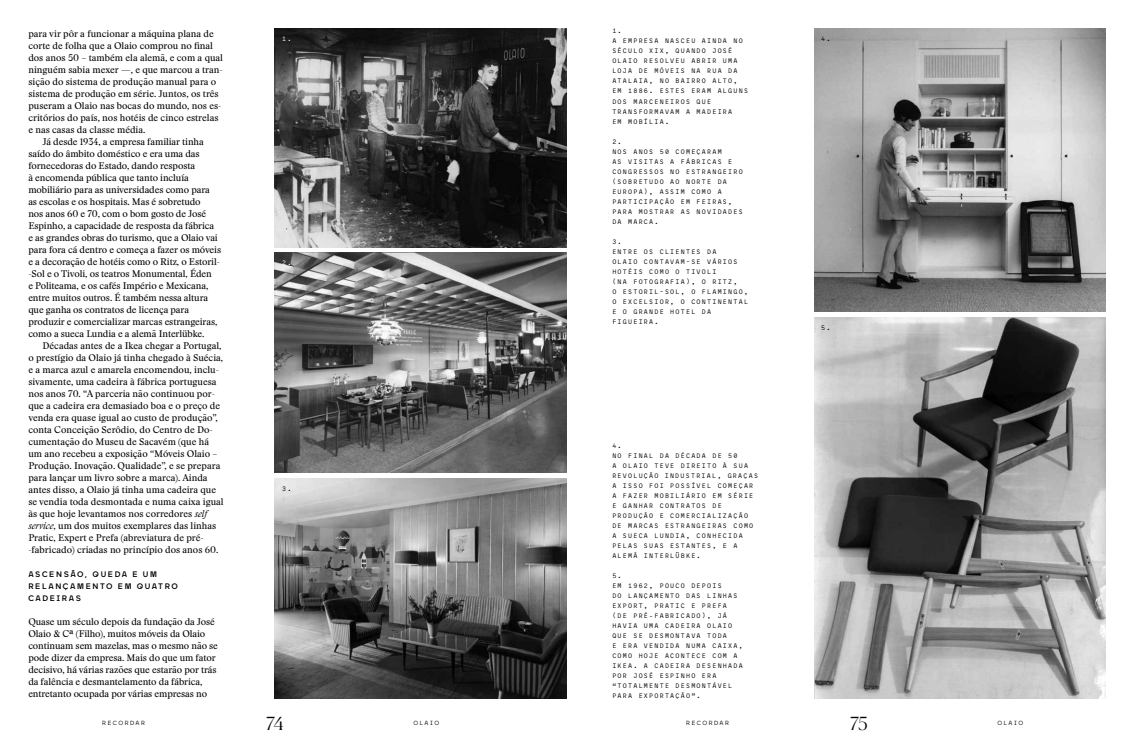
<style>
.page{position:relative;width:1134px;height:752px;background:#fff}
.page>*{position:absolute;margin:0;border:0;box-sizing:border-box;transform-origin:0 0}
.t1{font:300 18px "Canela";color:#000}
.t2{font:9.5px/12px "Stanley";letter-spacing:-.01em;color:#000}
.t3{font:500 8px/12px "Maax";letter-spacing:.2em;color:#000}
.t4{font:6.5px/10px "Maax Mono";letter-spacing:.19em;color:#000}
.t5{font:6.5px "Maax Mono";color:#fff}
.t6{font:6px "Maax";letter-spacing:.25em;color:#000}
.s1{font-style:italic}
</style>
<div class="page">
<img style="left:275px;top:28px;width:292px;height:220px">
<img style="left:275px;top:253px;width:292px;height:219px">
<img style="left:814px;top:28px;width:292px;height:284px">
<img style="left:814px;top:317px;width:292px;height:380px">
<img style="left:275px;top:478px;width:292px;height:219px">
<p class="t2" style="left:28px;top:27px;width:187px">para vir pôr a funcionar a máquina plana de</p>
<p class="t2" style="left:28px;top:39px;width:186px">corte de folha que a Olaio comprou no final</p>
<p class="t2" style="left:28px;top:51px;width:196px">dos anos 50 – também ela alemã, e com a qual</p>
<p class="t2" style="left:28px;top:63px;width:196px">ninguém sabia mexer —, e que marcou a tran-</p>
<p class="t2" style="left:28px;top:75px;width:189px">sição do sistema de produção manual para o</p>
<p class="t2" style="left:28px;top:87px;width:192px">sistema de produção em série. Juntos, os três</p>
<p class="t2" style="left:28px;top:99px;width:195px">puseram a Olaio nas bocas do mundo, nos es-</p>
<p class="t2" style="left:28px;top:111px;width:192px">critórios do país, nos hotéis de cinco estrelas</p>
<p class="t2" style="left:28px;top:123px;width:119px">e nas casas da classe média.</p>
<p class="t2" style="left:43px;top:135px;width:163px">Já desde 1934, a empresa familiar tinha</p>
<p class="t2" style="left:28px;top:147px;width:173px">saído do âmbito doméstico e era uma das</p>
<p class="t2" style="left:28px;top:159px;width:168px">fornecedoras do Estado, dando resposta</p>
<p class="t2" style="left:28px;top:171px;width:162px">à encomenda pública que tanto incluía</p>
<p class="t2" style="left:28px;top:183px;width:183px">mobiliário para as universidades como para</p>
<p class="t2" style="left:28px;top:195px;width:174px">as escolas e os hospitais. Mas é sobretudo</p>
<p class="t2" style="left:28px;top:207px;width:179px">nos anos 60 e 70, com o bom gosto de José</p>
<p class="t2" style="left:28px;top:219px;width:187px">Espinho, a capacidade de resposta da fábrica</p>
<p class="t2" style="left:28px;top:231px;width:191px">e as grandes obras do turismo, que a Olaio vai</p>
<p class="t2" style="left:28px;top:243px;width:194px">para fora cá dentro e começa a fazer os móveis</p>
<p class="t2" style="left:28px;top:255px;width:193px">e a decoração de hotéis como o Ritz, o Estoril-</p>
<p class="t2" style="left:28px;top:267px;width:185px">-Sol e o Tivoli, os teatros Monumental, Éden</p>
<p class="t2" style="left:28px;top:279px;width:181px">e Politeama, e os cafés Império e Mexicana,</p>
<p class="t2" style="left:28px;top:291px;width:181px">entre muitos outros. É também nessa altura</p>
<p class="t2" style="left:28px;top:303px;width:162px">que ganha os contratos de licença para</p>
<p class="t2" style="left:28px;top:315px;width:191px">produzir e comercializar marcas estrangeiras,</p>
<p class="t2" style="left:28px;top:327px;width:178px">como a sueca Lundia e a alemã Interlübke.</p>
<p class="t2" style="left:43px;top:339px;width:180px">Décadas antes de a Ikea chegar a Portugal,</p>
<p class="t2" style="left:28px;top:351px;width:196px">o prestígio da Olaio já tinha chegado à Suécia,</p>
<p class="t2" style="left:28px;top:363px;width:192px">e a marca azul e amarela encomendou, inclu-</p>
<p class="t2" style="left:28px;top:375px;width:190px">sivamente, uma cadeira à fábrica portuguesa</p>
<p class="t2" style="left:28px;top:387px;width:188px">nos anos 70. “A parceria não continuou por-</p>
<p class="t2" style="left:28px;top:399px;width:193px">que a cadeira era demasiado boa e o preço de</p>
<p class="t2" style="left:28px;top:411px;width:191px">venda era quase igual ao custo de produção”,</p>
<p class="t2" style="left:28px;top:423px;width:186px">conta Conceição Serôdio, do Centro de Do-</p>
<p class="t2" style="left:28px;top:435px;width:182px">cumentação do Museu de Sacavém (que há</p>
<p class="t2" style="left:28px;top:447px;width:191px">um ano recebeu a exposição “Móveis Olaio –</p>
<p class="t2" style="left:28px;top:459px;width:194px">Produção. Inovação. Qualidade”, e se prepara</p>
<p class="t2" style="left:28px;top:471px;width:181px">para lançar um livro sobre a marca). Ainda</p>
<p class="t2" style="left:28px;top:483px;width:189px">antes disso, a Olaio já tinha uma cadeira que</p>
<p class="t2" style="left:28px;top:495px;width:197px">se vendia toda desmontada e numa caixa igual</p>
<p class="t2" style="left:28px;top:507px;width:180px">às que hoje levantamos nos corredores <span class="s1">self</span></p>
<p class="t2" style="left:28px;top:519px;width:189px"><span class="s1">service</span>, um dos muitos exemplares das linhas</p>
<p class="t2" style="left:28px;top:531px;width:177px">Pratic, Expert e Prefa (abreviatura de pré-</p>
<p class="t2" style="left:28px;top:543px;width:191px">-fabricado) criadas no princípio dos anos 60.</p>
<p class="t3" style="left:28px;top:568px;width:151px">ASCENSÃO, QUEDA E UM<br>RELANÇAMENTO EM QUATRO<br>CADEIRAS</p>
<p class="t2" style="left:28px;top:615px;width:191px">Quase um século depois da fundação da José Olaio &amp; Cª (Filho), muitos móveis da Olaio continuam sem mazelas, mas o mesmo não se pode dizer da empresa. Mais do que um fator decisivo, há várias razões que estarão por trás da falência e desmantelamento da fábrica, entretanto ocupada por várias empresas no</p>
<p class="t4" style="left:612px;top:26px;width:137px">1.<br>A EMPRESA NASCEU AINDA NO<br>SÉCULO XIX, QUANDO JOSÉ<br>OLAIO RESOLVEU ABRIR UMA<br>LOJA DE MÓVEIS NA RUA DA<br>ATALAIA, NO BAIRRO ALTO,<br>EM 1886. ESTES ERAM ALGUNS<br>DOS MARCENEIROS QUE<br>TRANSFORMAVAM A MADEIRA<br>EM MOBÍLIA.</p>
<p class="t4" style="left:612px;top:136px;width:132px">2.<br>NOS ANOS 50 COMEÇARAM<br>AS VISITAS A FÁBRICAS E<br>CONGRESSOS NO ESTRANGEIRO (SOBRETUDO AO NORTE DA<br>EUROPA), ASSIM COMO A<br>PARTICIPAÇÃO EM FEIRAS,<br>PARA MOSTRAR AS NOVIDADES<br>DA MARCA.</p>
<p class="t4" style="left:612px;top:236px;width:137px">3.<br>ENTRE OS CLIENTES DA<br>OLAIO CONTAVAM-SE VÁRIOS<br>HOTÉIS COMO O TIVOLI<br>(NA FOTOGRAFIA), O RITZ,<br>O ESTORIL-SOL, O FLAMINGO,<br>O EXCELSIOR, O CONTINENTAL<br>E O GRANDE HOTEL DA<br>FIGUEIRA.</p>
<p class="t5" style="left:282px;top:34px;width:11px">1.</p>
<p class="t4" style="left:821px;top:33px;width:11px">4.</p>
<p class="t5" style="left:282px;top:258px;width:11px">2.</p>
<p class="t4" style="left:821px;top:322px;width:11px">5.</p>
<p class="t4" style="left:282px;top:483px;width:11px">3.</p>
<p class="t4" style="left:612px;top:440px;width:147px">4.<br>NO FINAL DA DÉCADA DE 50<br>A OLAIO TEVE DIREITO À SUA<br>REVOLUÇÃO INDUSTRIAL, GRAÇAS<br>A ISSO FOI POSSÍVEL COMEÇAR<br>A FAZER MOBILIÁRIO EM SÉRIE<br>E GANHAR CONTRATOS DE<br>PRODUÇÃO E COMERCIALIZAÇÃO<br>DE MARCAS ESTRANGEIRAS COMO<br>A SUECA LUNDIA, CONHECIDA<br>PELAS SUAS ESTANTES, E A<br>ALEMÃ INTERLÜBKE.</p>
<p class="t4" style="left:612px;top:570px;width:132px">5.<br>EM 1962, POUCO DEPOIS<br>DO LANÇAMENTO DAS LINHAS<br>EXPORT, PRATIC E PREFA (DE PRÉ-FABRICADO), JÁ<br>HAVIA UMA CADEIRA OLAIO<br>QUE SE DESMONTAVA TODA<br>E ERA VENDIDA NUMA CAIXA,<br>COMO HOJE ACONTECE COM A<br>IKEA. A CADEIRA DESENHADA<br>POR JOSÉ ESPINHO ERA “TOTALMENTE DESMONTÁVEL<br>PARA EXPORTAÇÃO”.</p>
<h1 class="t1" style="left:266px;top:708px;width:19px">74</h1>
<h1 class="t1" style="left:850px;top:708px;width:19px">75</h1>
<p class="t6" style="left:102px;top:719px;width:44px">RECORDAR</p>
<p class="t6" style="left:414px;top:719px;width:27px">OLAIO</p>
<p class="t6" style="left:686px;top:719px;width:44px">RECORDAR</p>
<p class="t6" style="left:997px;top:719px;width:27px">OLAIO</p>
</div>
